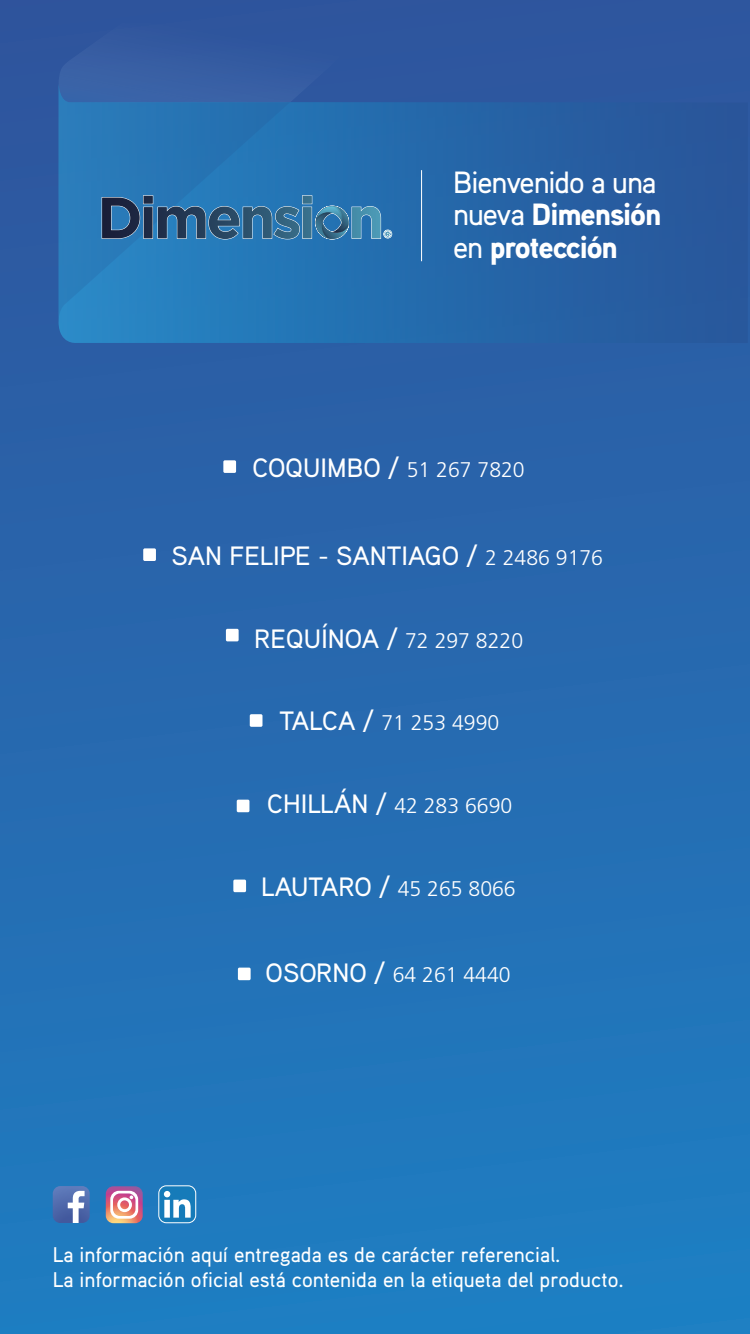
<style>
.page{position:relative;width:750px;height:1334px;background:#fff}
.page>*{position:absolute;margin:0;border:0;box-sizing:border-box;transform-origin:0 0}
.t1{font:900 30.7px/32.4px "Aaux Pro";letter-spacing:-.035em;color:#fff}
.t2{font:30.7px "Aaux Pro Medium OSF";letter-spacing:-.035em;color:#fff}
.t3{font:26.5px "Aaux Pro Medium OSF";color:#fff}
.t4{font:21.2px/25.5px "Aaux Pro Medium OSF";color:#fff}
.t5{font:300 21.2px "Frutiger LT Std";color:#fff}
.s1{font-family:"Aaux Pro Medium OSF";font-weight:400}
.s2{font-family:"Frutiger LT Std";font-weight:300;font-size:21.2px}
.s3{font-family:"Aaux Pro Medium OSF";font-weight:400;font-size:26.5px}
</style>
<div class="page">
<div style="left:0;top:0;width:750px;height:1334px;background:linear-gradient(to bottom,#2f539c,#1e7ec2)"></div>
<svg style="left:59px;top:83px;width:689px;height:260px;background:#2661a4"></svg>
<div style="left:223px;top:460px;width:13px;height:13px;background:#fff;border-radius:2px"></div>
<div style="left:143px;top:548px;width:13px;height:13px;background:#fff;border-radius:2px"></div>
<div style="left:226px;top:629px;width:13px;height:12px;background:#fff;border-radius:2px"></div>
<div style="left:250px;top:714px;width:12px;height:13px;background:#fff;border-radius:2px"></div>
<div style="left:237px;top:800px;width:12px;height:12px;background:#fff;border-radius:2px"></div>
<div style="left:233px;top:880px;width:13px;height:12px;background:#fff;border-radius:2px"></div>
<div style="left:238px;top:968px;width:13px;height:12px;background:#fff;border-radius:2px"></div>
<svg style="left:53px;top:1186px;width:37px;height:37px"></svg>
<svg style="left:106px;top:1186px;width:37px;height:37px"></svg>
<div style="left:159px;top:1186px;width:37px;height:37px;background:#167bb9;border-radius:8px"></div>
<div style="left:158px;top:1185px;width:38px;height:38px;border:1px solid #fff;border-radius:8px"></div>
<svg style="left:164px;top:1191px;width:27px;height:27px"></svg>
<hr style="left:421px;top:170px;width:1px;height:91px;background:#fff">
<svg style="left:59px;top:23px;width:334px;height:299px;background:#2b6ead"></svg>
<h1 class="t2" style="left:453px;top:163px;width:205px">Bienvenido a una</h1>
<h1 class="t1" style="left:453px;top:197px;width:210px"><span class="s1">nueva</span> Dimensión <span class="s1">en</span> protección</h1>
<p class="t3" style="left:253px;top:451px;width:274px">COQUIMBO / <span class="s2">51 267 7820</span></p>
<p class="t3" style="left:172px;top:539px;width:433px">SAN FELIPE - SANTIAGO / <span class="s2">2 2486 9176</span></p>
<p class="t3" style="left:254px;top:622px;width:270px">REQUÍNOA / <span class="s2">72 297 8220</span></p>
<p class="t5" style="left:279px;top:711px;width:222px"><span class="s3">TALCA /</span> 71 253 4990</p>
<p class="t5" style="left:267px;top:794px;width:247px"><span class="s3">CHILLÁN /</span> 42 283 6690</p>
<p class="t5" style="left:261px;top:877px;width:256px"><span class="s3">LAUTARO /</span> 45 265 8066</p>
<p class="t5" style="left:266px;top:963px;width:247px"><span class="s3">OSORNO /</span> 64 261 4440</p>
<p class="t4" style="left:53px;top:1241px;width:572px">La información aquí entregada es de carácter referencial.<br>La información oficial está contenida en la etiqueta del producto.</p>
</div>
